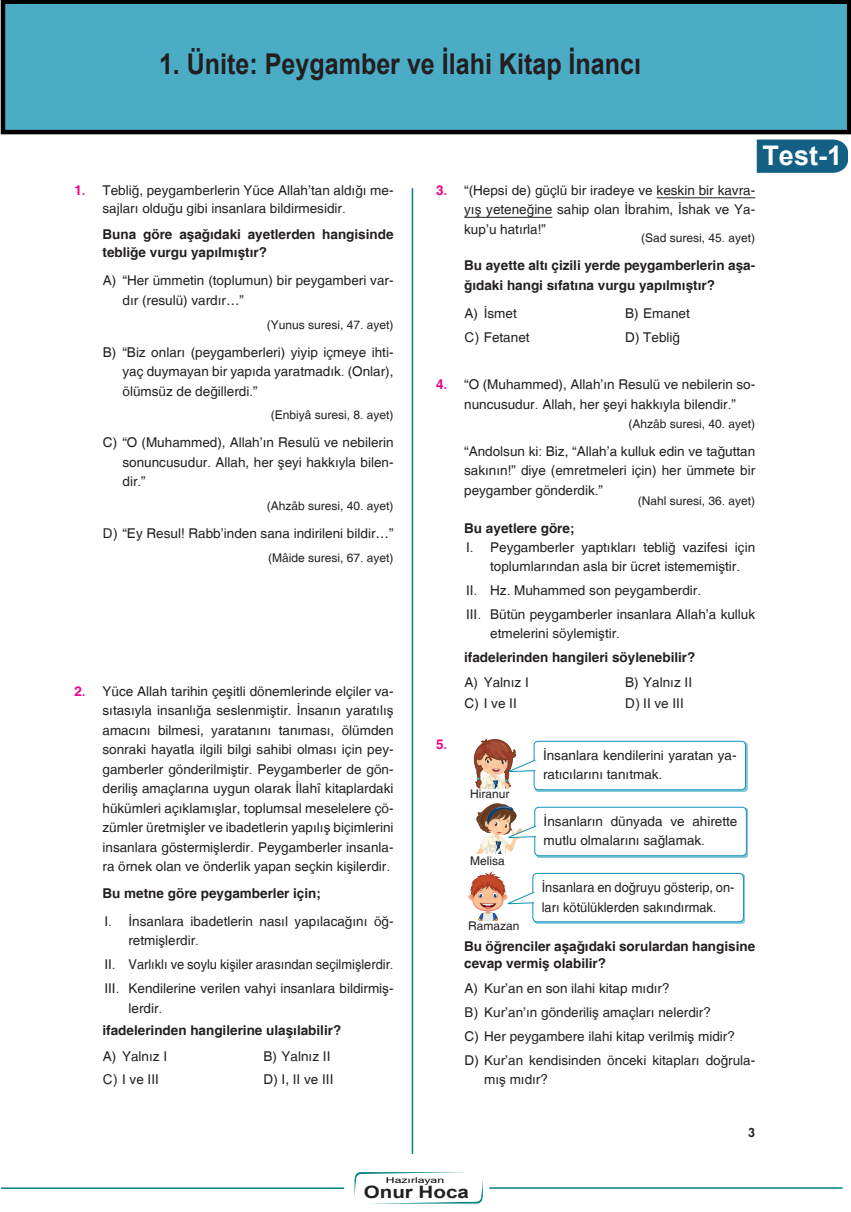
<style>
.page{position:relative;width:851px;height:1212px;background:#fff}
.page>*{position:absolute;margin:0;border:0;box-sizing:border-box;transform-origin:0 0}
.t1{font:700 28.65px "Arial";color:#231f20;scale:.87 1}
.t2{font:700 27px "Arial";color:#fff}
.t3{font:700 17.1px "Arial";color:#231f20;scale:1.21 1}
.t4{font:13.5px/19.5px "Helveticaisler";color:#231f20}
.t5{font:700 13.5px/18px "Helveticaisler";color:#231f20}
.t6{font:13.5px/19.5px "Helveticaisler";color:#231f20;scale:.95 1}
.t7{font:700 13.5px "Helveticaisler";color:#ed028c}
.t8{font:12px "Helveticaisler";color:#231f20}
.t9{font:800 12px "Futura";color:#231f20}
.t10{font:8.1px "Arial";color:#000;scale:1.49 1}
.s1{font-weight:700;color:#ed028c}
.s2{font-family:"Arial"}
</style>
<div class="page">
<hr style="left:656px;top:197px;width:99px;height:1px;background:#231f20">
<hr style="left:464px;top:217px;width:88px;height:1px;background:#231f20">
<div style="left:535px;top:742px;width:212px;height:49px;background:#1092b8"></div>
<div style="left:534px;top:741px;width:211px;height:49px;background:#fff;border-radius:4px"></div>
<div style="left:533px;top:741px;width:212px;height:49px;border:1px solid #1092b8;border-radius:4px"></div>
<svg style="left:473px;top:739px;width:63px;height:50px"></svg>
<div style="left:535px;top:808px;width:213px;height:49px;background:#1092b8;opacity:.5"></div>
<div style="left:534px;top:807px;width:212px;height:49px;background:#fff;border-radius:4px"></div>
<div style="left:534px;top:807px;width:212px;height:49px;border:1px solid #1092b8;border-radius:4px"></div>
<svg style="left:476px;top:803px;width:61px;height:51px"></svg>
<div style="left:533px;top:874px;width:212px;height:49px;background:#1092b8;opacity:.5"></div>
<div style="left:532px;top:873px;width:211px;height:49px;background:#fff;border-radius:4px"></div>
<div style="left:532px;top:873px;width:211px;height:49px;border:1px solid #1092b8;border-radius:4px"></div>
<svg style="left:468px;top:871px;width:67px;height:50px"></svg>
<div style="left:1px;top:0;width:849px;height:134px;background:#4bacc6;border:4px solid #000"></div>
<div style="left:756px;top:140px;width:91px;height:33px;background:#136084"></div>
<svg style="left:354px;top:1172px;width:129px;height:31px"></svg>
<hr style="left:1px;top:1187px;width:343px;height:2px;background:#008080">
<hr style="left:489px;top:1187px;width:353px;height:2px;background:#008080">
<hr style="left:411px;top:188px;width:2px;height:966px;background:#008080">
<h1 class="t1" style="left:159px;top:44px;width:555px">1. Ünite: Peygamber ve İlahi Kitap İnancı</h1>
<h2 class="t2" style="left:762px;top:137px;width:81px">Test-1</h2>
<p class="t4" style="left:102px;top:182px;width:292px;line-height:18px;text-indent:-28px"><span class="s1">1.</span> Tebliğ, peygamberlerin Yüce Allah’tan aldığı me&shy;sajları olduğu gibi insanlara bildirmesidir.</p>
<p class="t5" style="left:102px;top:226px;width:292px">Buna göre aşağıdaki ayetlerden hangisinde tebliğe vurgu yapılmıştır?</p>
<p class="t4" style="left:122px;top:271px;width:272px;text-indent:-20px">A) “Her ümmetin (toplumun) bir peygamberi var&shy;dır (resulü) vardır…”</p>
<p class="t8" style="left:267px;top:317px;width:128px">(Yunus suresi, 47. ayet)</p>
<p class="t4" style="left:122px;top:343px;width:272px;text-align:justify;text-indent:-19px">B) “Biz onları (peygamberleri) yiyip içmeye ihti&shy;yaç duyma yan bir yapıda yaratmadık. (Onlar), ölümsüz de değil lerdi.”</p>
<p class="t8" style="left:271px;top:408px;width:124px">(Enbiyâ suresi, 8. ayet)</p>
<p class="t4" style="left:122px;top:433px;width:272px;text-align:justify;text-indent:-19px">C) “O (Muhammed), Allah’ın Resulü ve nebilerin sonuncusudur. Allah, her şeyi hakkıyla bilen&shy;dir.”</p>
<p class="t8" style="left:267px;top:499px;width:128px">(Ahzâb suresi, 40. ayet)</p>
<p class="t4" style="left:103px;top:524px;width:292px"><span class="s2">D)</span> “Ey Resul! Rabb’inden sana indirileni bildir…”</p>
<p class="t8" style="left:268px;top:551px;width:127px">(Mâide suresi, 67. ayet)</p>
<p class="t4" style="left:102px;top:682px;width:292px;text-align:justify;text-indent:-28px"><span class="s1">2.</span> Yüce Allah tarihin çeşitli dönemlerinde elçiler va&shy;sıtasıyla insanlığa seslenmiştir. İnsanın yaratılış amacını bilmesi, yaratanını tanıması, ölümden sonraki hayatla ilgili bilgi sahibi olması için pey&shy;gamberler gönderilmiştir. Peygamberler de gön&shy;deriliş amaçlarına uygun olarak İlahî kitaplardaki hükümleri açıklamışlar, toplumsal meselelere çö&shy;zümler üretmişler ve ibadetlerin yapılış biçimlerini insanlara göstermişlerdir. Peygamberler insanla&shy;ra örnek olan ve önderlik yapan seçkin kişilerdir.</p>
<p class="t5" style="left:102px;top:885px;width:220px">Bu metne göre peygamberler için;</p>
<p class="t4" style="left:128px;top:912px;width:266px;text-indent:-24px">I. İnsanlara ibadetlerin nasıl yapılacağını öğ&shy;retmişlerdir.</p>
<p class="t4" style="left:104px;top:953px;width:290px;line-height:23.7px">II. Varlıklı ve soylu kişiler arasından seçilmişlerdir.<br>III. Kendilerine verilen vahyi insanlara bildirmiş-</p>
<p class="t4" style="left:128px;top:998px;width:35px">lerdir.</p>
<p class="t5" style="left:102px;top:1022px;width:240px">ifadelerinden hangilerine ulaşılabilir?</p>
<p class="t4" style="left:103px;top:1047px;width:66px">A) Yalnız I</p>
<p class="t4" style="left:263px;top:1047px;width:68px">B) Yalnız II</p>
<p class="t4" style="left:103px;top:1069px;width:57px"><span class="s2">C)</span> I ve III</p>
<p class="t4" style="left:263px;top:1069px;width:71px">D) I, II ve III</p>
<p class="t4" style="left:464px;top:181px;width:292px;text-align:justify;text-indent:-28px"><span class="s1">3.</span> “(Hepsi de) güçlü bir iradeye ve keskin bir kavra&shy;yış yeteneğine sahip olan İbrahim, İshak ve Ya&shy;kup’u hatırla!”</p>
<p class="t8" style="left:641px;top:231px;width:116px">(Sad suresi, 45. ayet)</p>
<p class="t5" style="left:464px;top:256px;width:292px;line-height:19.5px">Bu ayette altı çizili yerde peygamberlerin aşa&shy;ğıdaki hangi sıfatına vurgu yapılmıştır?</p>
<p class="t4" style="left:464px;top:304px;width:54px">A) İsmet</p>
<p class="t4" style="left:625px;top:304px;width:66px">B) Emanet</p>
<p class="t4" style="left:464px;top:328px;width:66px"><span class="s2">C)</span> Fetanet</p>
<p class="t4" style="left:625px;top:328px;width:56px">D) Tebliğ</p>
<p class="t4" style="left:464px;top:375px;width:292px;text-indent:-28px"><span class="s1">4.</span> “O (Muhammed), Allah’ın Resulü ve nebilerin so&shy;nuncusudur. Allah, her şeyi hakkıyla bilendir.”</p>
<p class="t8" style="left:628px;top:416px;width:128px">(Ahzâb suresi, 40. ayet)</p>
<p class="t4" style="left:464px;top:442px;width:292px;text-align:justify">“Andolsun ki: Biz, “Allah’a kulluk edin ve tağuttan sakının!” diye (emretmeleri için) her ümmete bir peygamber gönderdik.”</p>
<p class="t8" style="left:637px;top:493px;width:119px">(Nahl suresi, 36. ayet)</p>
<p class="t5" style="left:464px;top:520px;width:112px">Bu ayetlere göre;</p>
<p class="t4" style="left:490px;top:538px;width:266px;text-indent:-24px">I. Peygamberler yaptıkları tebliğ vazifesi için toplumlarından asla bir ücret istememiştir.</p>
<p class="t4" style="left:466px;top:579px;width:290px;line-height:23.7px">II. Hz. Muhammed son peygamberdir.<br>III. Bütün peygamberler insanlara Allah’a kulluk</p>
<p class="t4" style="left:490px;top:624px;width:131px">etmelerini söylemiştir.</p>
<p class="t5" style="left:464px;top:649px;width:233px">ifadelerinden hangileri söylenebilir?</p>
<p class="t4" style="left:464px;top:673px;width:66px">A) Yalnız I</p>
<p class="t4" style="left:625px;top:673px;width:68px">B) Yalnız II</p>
<p class="t4" style="left:464px;top:694px;width:54px">C) I ve II</p>
<p class="t4" style="left:625px;top:694px;width:60px"><span class="s2">D)</span> II ve III</p>
<p class="t7" style="left:436px;top:736px;width:13px">5.</p>
<p class="t4" style="left:543px;top:746px;width:195px">İnsanlara kendilerini yaratan ya&shy;ratıcılarını tanıtmak.</p>
<p class="t8" style="left:470px;top:787px;width:41px">Hiranur</p>
<p class="t4" style="left:543px;top:812px;width:195px">İnsanların dünyada ve ahirette mutlu olmalarını sağlamak.</p>
<p class="t8" style="left:470px;top:854px;width:36px">Melisa</p>
<p class="t6" style="left:541px;top:878px;width:204px">İnsanlara en doğruyu gösterip, on&shy;ları kötülüklerden sakındırmak.</p>
<p class="t8" style="left:468px;top:919px;width:53px">Ramazan</p>
<p class="t5" style="left:464px;top:939px;width:292px;line-height:16.5px">Bu öğrenciler aşağıdaki sorulardan hangisine ce vap vermiş olabilir?</p>
<p class="t4" style="left:464px;top:977px;width:292px;line-height:23.7px">A) Kur’an en son ilahi kitap mıdır?<br><span class="s2">B)</span> Kur’an’ın gönderiliş amaçları nelerdir?<br>C) Her peygambere ilahi kitap verilmiş midir?<br>D) Kur’an kendisinden önceki kitapları doğrula-</p>
<p class="t4" style="left:484px;top:1070px;width:65px">mış mıdır?</p>
<p class="t9" style="left:748px;top:1125px;width:8px">3</p>
<p class="t10" style="left:386px;top:1174px;width:41px">Hazırlayan</p>
<p class="t3" style="left:364px;top:1180px;width:88px">Onur Hoca</p>
</div>
